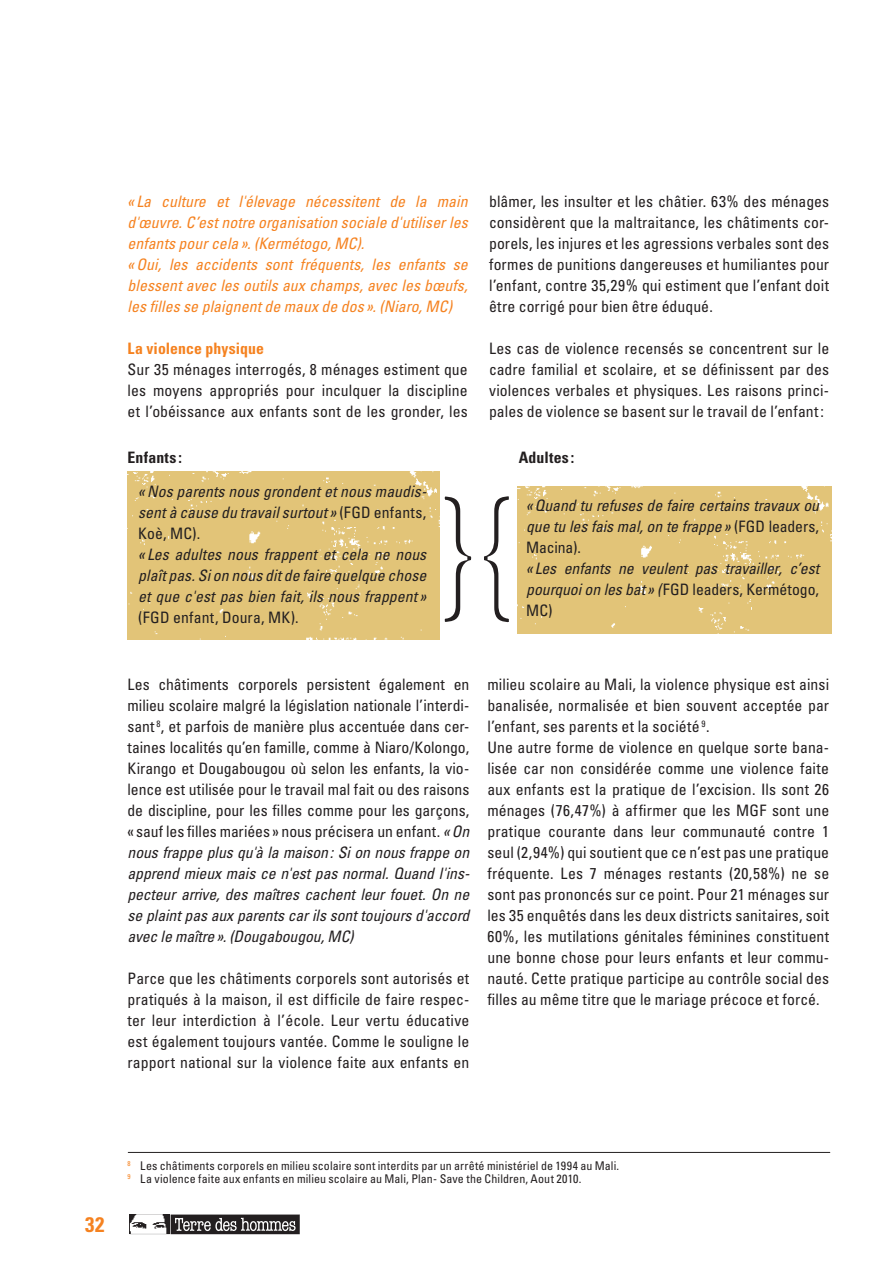
<style>
.page{position:relative;width:893px;height:1263px;background:#fff}
.page>*{position:absolute;margin:0;border:0;box-sizing:border-box;transform-origin:0 0}
.t1{font:700 condensed 21px "Univers LT Std";color:#f58220}
.t2{font:condensed 15.75px/21px "Univers LT Std";letter-spacing:.005em;color:#231f20;text-align:justify}
.t3{font:italic condensed 15.75px/21px "Univers LT Std";color:#231f20;text-align:justify}
.t4{font:italic condensed 15.75px/21px "Univers LT Std";letter-spacing:.005em;color:#f58220}
.t5{font:700 condensed 15.75px "Univers LT Std";letter-spacing:.005em;color:#f58220}
.t6{font:700 condensed 15.75px "Univers LT Std";letter-spacing:.015em;color:#231f20}
.t7{font:condensed 12px/13.5px "Univers LT Std";letter-spacing:.01em;color:#231f20}
.s1{font-style:normal}
.s2{font-style:italic}
</style>
<div class="page">
<svg style="left:130px;top:1214px;width:170px;height:20px"></svg>
<div style="left:128px;top:472px;width:312px;height:168px;background:#e2c478"></div>
<div style="left:517px;top:486px;width:314px;height:147px;background:#e2c478"></div>
<svg style="left:439px;top:490px;width:70px;height:138px"></svg>
<hr style="left:128px;top:1152px;width:702px;height:1px;background:#231f20">
<p class="t4" style="left:128px;top:191px;width:342px">« La culture et l'élevage nécessitent de la main d'œuvre. C’est notre organisation sociale d'utiliser les enfants pour cela». (Kermétogo, MC).<br>«Oui, les accidents sont fréquents, les enfants se blessent avec les outils aux champs, avec les bœufs, les filles se plaignent de maux de dos ». (Niaro, MC)</p>
<p class="t5" style="left:128px;top:339px;width:138px">La violence physique</p>
<p class="t2" style="left:128px;top:359px;width:342px">Sur 35 ménages interrogés, 8 ménages estiment que les moyens appropriés pour inculquer la discipline et l’obéissance aux enfants sont de les gronder, les</p>
<p class="t2" style="left:489px;top:191px;width:342px">blâmer, les insulter et les châtier. 63% des ménages considèrent que la maltraitance, les châtiments cor&shy;porels, les injures et les agressions verbales sont des formes de punitions dangereuses et humiliantes pour l’enfant, contre 35,29% qui estiment que l’enfant doit être corrigé pour bien être éduqué.</p>
<p class="t2" style="left:489px;top:338px;width:342px">Les cas de violence recensés se concentrent sur le cadre familial et scolaire, et se définissent par des violences verbales et physiques. Les raisons princi&shy;pales de violence se basent sur le travail de l’enfant:</p>
<p class="t6" style="left:128px;top:448px;width:56px">Enfants:</p>
<p class="t6" style="left:519px;top:448px;width:57px">Adultes:</p>
<p class="t3" style="left:138px;top:480px;width:290px">«Nos parents nous grondent et nous maudis&shy;sent à cause du travail surtout » <span class="s1">(FGD enfants, Koè, MC).</span></p>
<p class="t3" style="left:138px;top:543px;width:290px">« Les adultes nous frappent et cela ne nous plaît pas. Si on nous dit de faire quelque chose et que c'est pas bien fait, ils nous frappent »</p>
<p class="t2" style="left:138px;top:606px;width:162px">(FGD enfant, Doura, MK).</p>
<p class="t3" style="left:526px;top:495px;width:294px">«Quand tu refuses de faire certains travaux ou que tu les fais mal, on te frappe» <span class="s1">(FGD leaders, Macina).</span></p>
<p class="t3" style="left:526px;top:558px;width:294px">«Les enfants ne veulent pas travailler, c’est pourquoi on les bat» (<span class="s1">FGD leaders, Kermétogo, MC)</span></p>
<p class="t2" style="left:128px;top:674px;width:343px">Les châtiments corporels persistent également en milieu scolaire malgré la législation nationale l’interdi&shy;sant <sup>8</sup>, et parfois de manière plus accentuée dans cer&shy;taines localités qu’en famille, comme à Niaro/Kolongo, Kirango et Dougabougou où selon les enfants, la vio&shy;lence est utilisée pour le travail mal fait ou des raisons de discipline, pour les filles comme pour les garçons, «sauf les filles mariées» nous précisera un enfant. <span class="s2">«On nous frappe plus qu'à la maison: Si on nous frappe on apprend mieux mais ce n'est pas normal. Quand l'ins&shy;pecteur arrive, des maîtres cachent leur fouet. On ne se plaint pas aux parents car ils sont toujours d'accord avec le maître». (Dougabougou, MC)</span></p>
<p class="t2" style="left:128px;top:968px;width:343px">Parce que les châtiments corporels sont autorisés et pratiqués à la maison, il est difficile de faire respec&shy;ter leur interdiction à l’école. Leur vertu éducative est également toujours vantée. Comme le souligne le rapport national sur la violence faite aux enfants en</p>
<p class="t2" style="left:487px;top:674px;width:343px;text-align:left">milieu scolaire au Mali, la violence physique est ainsi banalisée, normalisée et bien souvent acceptée par l’enfant, ses parents et la société <sup>9</sup>.<br>Une autre forme de violence en quelque sorte bana&shy;lisée car non considérée comme une violence faite aux enfants est la pratique de l’excision. Ils sont 26 ménages (76,47%) à affirmer que les MGF sont une pratique courante dans leur communauté contre 1 seul (2,94%) qui soutient que ce n’est pas une pratique fréquente. Les 7 ménages restants (20,58%) ne se sont pas prononcés sur ce point. Pour 21 ménages sur les 35 enquêtés dans les deux districts sanitaires, soit 60%, les mutilations génitales féminines constituent une bonne chose pour leurs enfants et leur commu&shy;nauté. Cette pratique participe au contrôle social des filles au même titre que le mariage précoce et forcé.</p>
<h1 class="t1" style="left:85px;top:1211px;width:21px">32</h1>
<p class="t7" style="left:128px;top:1158px;width:493px"><sup>8</sup> Les châtiments corporels en milieu scolaire sont interdits par un arrêté ministériel de 1994 au Mali.<br><sup>9</sup> La violence faite aux enfants en milieu scolaire au Mali, Plan- Save the Children, Aout 2010.</p>
</div>
